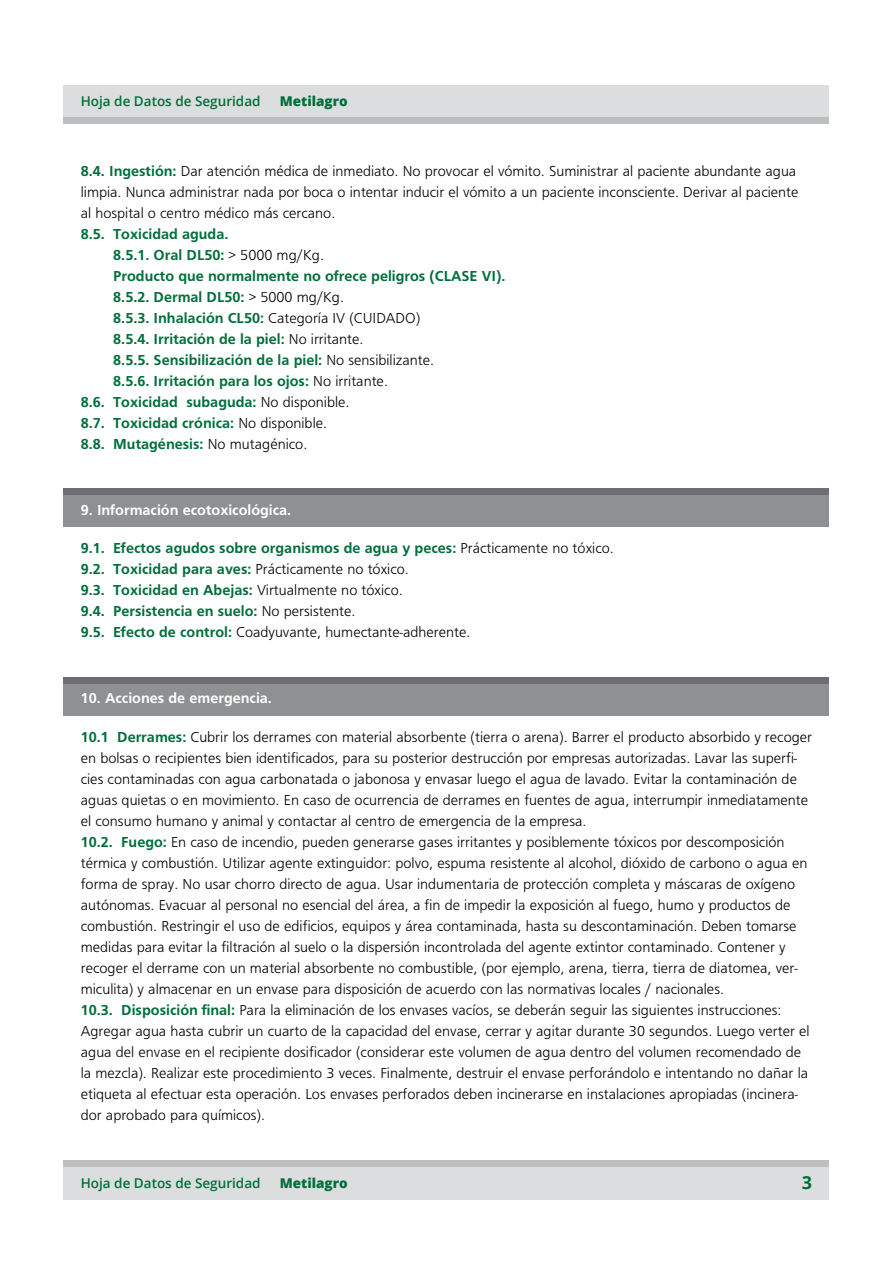
<style>
.page{position:relative;width:893px;height:1263px;background:#fff}
.page>*{position:absolute;margin:0;border:0;box-sizing:border-box;transform-origin:0 0}
.t1{font:700 18px "Open Sans";color:#006f3b}
.t2{font:300 15px/21px "Frugal Sans";color:#000}
.t3{font:700 15px/21px "Frugal Sans";color:#006f3b}
.t4{font:700 15px "Frugal Sans";color:#fff}
.t5{font:600 13.5px "Open Sans";color:#006f3b}
.t6{font:800 13.5px "Open Sans";color:#006f3b}
.s1{font-weight:700;color:#006f3b}
.s2{font-weight:300;color:#000}
</style>
<div class="page">
<div style="left:64px;top:495px;width:765px;height:32px;background:#8e9092"></div>
<div style="left:64px;top:488px;width:765px;height:7px;background:#6d6e71"></div>
<div style="left:64px;top:683px;width:765px;height:33px;background:#8e9092"></div>
<div style="left:64px;top:677px;width:765px;height:6px;background:#6d6e71"></div>
<div style="left:64px;top:85px;width:765px;height:32px;background:#dcddde"></div>
<div style="left:64px;top:117px;width:765px;height:7px;background:#bcbec0"></div>
<div style="left:64px;top:1167px;width:765px;height:32px;background:#dcddde"></div>
<div style="left:64px;top:1160px;width:765px;height:7px;background:#bcbec0"></div>
<p class="t5" style="left:81px;top:92px;width:181px">Hoja de Datos de Seguridad</p>
<p class="t6" style="left:280px;top:91px;width:69px">Metilagro</p>
<p class="t2" style="left:81px;top:162px;width:719px"><span class="s1">8.4. Ingestión:</span> Dar atención médica de inmediato. No provocar el vómito. Suministrar al paciente abundante agua limpia. Nunca administrar nada por boca o intentar inducir el vómito a un paciente inconsciente. Derivar al paciente al hospital o centro médico más cercano.</p>
<p class="t3" style="left:81px;top:225px;width:149px">8.5. Toxicidad aguda.</p>
<p class="t3" style="left:113px;top:246px;width:212px">8.5.1. Oral DL50: <span class="s2">&gt; 5000 mg/Kg.</span></p>
<p class="t3" style="left:113px;top:267px;width:394px">Producto que normalmente no ofrece peligros (CLASE VI).</p>
<p class="t3" style="left:113px;top:288px;width:232px">8.5.2. Dermal DL50: <span class="s2">&gt; 5000 mg/Kg.</span></p>
<p class="t3" style="left:113px;top:309px;width:309px">8.5.3. Inhalación CL50: <span class="s2">Categoría IV (CUIDADO)</span></p>
<p class="t3" style="left:113px;top:330px;width:252px">8.5.4. Irritación de la piel: <span class="s2">No irritante.</span></p>
<p class="t3" style="left:113px;top:351px;width:322px">8.5.5. Sensibilización de la piel: <span class="s2">No sensibilizante.</span></p>
<p class="t3" style="left:113px;top:372px;width:276px">8.5.6. Irritación para los ojos: <span class="s2">No irritante.</span></p>
<p class="t3" style="left:81px;top:393px;width:270px">8.6. Toxicidad subaguda: <span class="s2">No disponible.</span></p>
<p class="t3" style="left:81px;top:414px;width:248px">8.7. Toxicidad crónica: <span class="s2">No disponible.</span></p>
<p class="t3" style="left:81px;top:435px;width:228px">8.8. Mutagénesis: <span class="s2">No mutagénico.</span></p>
<p class="t4" style="left:81px;top:499px;width:212px">9. Información ecotoxicológica.</p>
<p class="t3" style="left:81px;top:539px;width:535px">9.1. Efectos agudos sobre organismos de agua y peces: <span class="s2">Prácticamente no tóxico.<br></span>9.2. Toxicidad para aves: <span class="s2">Prácticamente no tóxico.<br></span>9.3. Toxicidad en Abejas: <span class="s2">Virtualmente no tóxico.<br></span>9.4. Persistencia en suelo: <span class="s2">No persistente.<br></span>9.5. Efecto de control: <span class="s2">Coadyuvante, humectante-adherente.</span></p>
<p class="t4" style="left:81px;top:688px;width:193px">10. Acciones de emergencia.</p>
<p class="t2" style="left:81px;top:727px;width:733px"><span class="s1">10.1 Derrames:</span> Cubrir los derrames con material absorbente (tierra o arena). Barrer el producto absorbido y recoger en bolsas o recipientes bien identificados, para su posterior destrucción por empresas autorizadas. Lavar las superfi&shy;cies contaminadas con agua carbonatada o jabonosa y envasar luego el agua de lavado. Evitar la contaminación de aguas quietas o en movimiento. En caso de ocurrencia de derrames en fuentes de agua, interrumpir inmediatamente el consumo humano y animal y contactar al centro de emergencia de la empresa.<br><span class="s1">10.2. Fuego:</span> En caso de incendio, pueden generarse gases irritantes y posiblemente tóxicos por descomposición térmica y combustión. Utilizar agente extinguidor: polvo, espuma resistente al alcohol, dióxido de carbono o agua en forma de spray. No usar chorro directo de agua. Usar indumentaria de protección completa y máscaras de oxígeno autónomas. Evacuar al personal no esencial del área, a fin de impedir la exposición al fuego, humo y productos de combustión. Restringir el uso de edificios, equipos y área contaminada, hasta su descontaminación. Deben tomarse medidas para evitar la filtración al suelo o la dispersión incontrolada del agente extintor contaminado. Contener y recoger el derrame con un material absorbente no combustible, (por ejemplo, arena, tierra, tierra de diatomea, ver&shy;miculita) y almacenar en un envase para disposición de acuerdo con las normativas locales / nacionales.<br><span class="s1">10.3. Disposición final:</span> Para la eliminación de los envases vacíos, se deberán seguir las siguientes instrucciones:<br>Agregar agua hasta cubrir un cuarto de la capacidad del envase, cerrar y agitar durante 30 segundos. Luego verter el agua del envase en el recipiente dosificador (considerar este volumen de agua dentro del volumen recomendado de la mezcla). Realizar este procedimiento 3 veces. Finalmente, destruir el envase perforándolo e intentando no dañar la etiqueta al efectuar esta operación. Los envases perforados deben incinerarse en instalaciones apropiadas (incinera&shy;dor aprobado para químicos).</p>
<p class="t5" style="left:81px;top:1174px;width:181px">Hoja de Datos de Seguridad</p>
<p class="t6" style="left:280px;top:1173px;width:69px">Metilagro</p>
<p class="t1" style="left:802px;top:1170px;width:12px">3</p>
</div>
